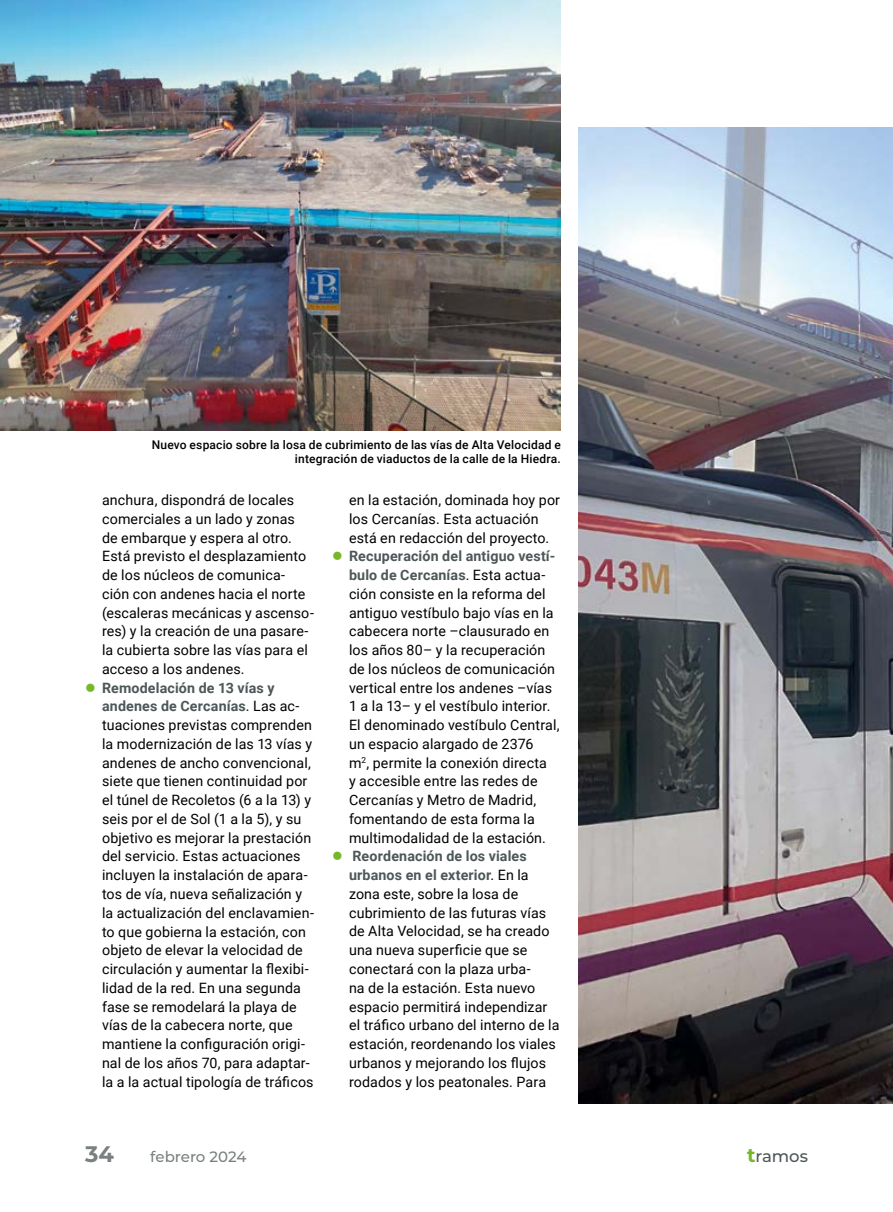
<style>
.page{position:relative;width:893px;height:1212px;background:#fff}
.page>*{position:absolute;margin:0;border:0;box-sizing:border-box;transform-origin:0 0}
.t1{font:700 22.5px "Montserrat";color:#7a8081}
.t2{font:500 16.5px "Montserrat";letter-spacing:-.005em;color:#4d5758}
.t3{font:500 15px "Montserrat";letter-spacing:-.005em;color:#7a8081}
.t4{font:14.25px/18.8px "Roboto";letter-spacing:.01em;color:#000}
.t5{font:500 12px/13.5px "Roboto";letter-spacing:.015em;color:#000;text-align:right}
.s1{color:#76b828}
.s2{font-weight:700;color:#4d5758}
.s3{font-weight:700;font-size:19.5px;color:#76b828}
</style>
<div class="page">
<img style="left:579px;top:128px;width:314px;height:976px">
<img style="left:0;top:0;width:561px;height:430px">
<p class="t5" style="left:152px;top:438px;width:411px">Nuevo espacio sobre la losa de cubrimiento de las vías de Alta Velocidad e integración de viaductos de la calle de la Hiedra.</p>
<p class="t4" style="left:102px;top:490px;width:213px">anchura, dispondrá de locales comerciales a un lado y zonas de embarque y espera al otro.<br>Está previsto el desplazamiento de los núcleos de comunica&shy;ción con andenes hacia el norte (escaleras mecánicas y ascenso&shy;res) y la creación de una pasare&shy;la cubierta sobre las vías para el acceso a los andenes.</p>
<p class="t4" style="left:102px;top:678px;width:213px;text-indent:-17px"><span class="s1">●</span> <span class="s2">Remodelación de 13 vías y andenes de Cercanías</span>. Las ac&shy;tuaciones previstas comprenden la modernización de las 13 vías y andenes de ancho convencional, siete que tienen continuidad por el túnel de Recoletos (6 a la 13) y seis por el de Sol (1 a la 5), y su objetivo es mejorar la prestación del servicio. Estas actuaciones incluyen la instalación de apara&shy;tos de vía, nueva señalización y la actualización del enclavamien&shy;to que gobierna la estación, con objeto de elevar la velocidad de circulación y aumentar la flexibi&shy;lidad de la red. En una segunda fase se remodelará la playa de vías de la cabecera norte, que mantiene la configuración origi&shy;nal de los años 70, para adaptar&shy;la a la actual tipología de tráficos</p>
<p class="t4" style="left:349px;top:490px;width:213px">en la estación, dominada hoy por los Cercanías. Esta actuación está en redacción del proyecto.</p>
<p class="t4" style="left:349px;top:546px;width:212px;text-indent:-17px"><span class="s1">●</span> <span class="s2">Recuperación del antiguo vestí&shy;bulo de Cercanías</span>. Esta actua&shy;ción consiste en la reforma del antiguo vestíbulo bajo vías en la cabecera norte –clausurado en los años 80– y la recuperación de los núcleos de comunicación vertical entre los andenes –vías<br>1 a la 13– y el vestíbulo interior.<br>El denominado vestíbulo Central, un espacio alargado de 2376<br>m<sup>2</sup>, permite la conexión directa<br>y accesible entre las redes de<br>Cercanías y Metro de Madrid, fomentando de esta forma la multimodalidad de la estación.</p>
<p class="t4" style="left:349px;top:846px;width:212px;text-indent:-17px"><span class="s1">●</span> <span class="s2">Reordenación de los viales urbanos en el exterior</span>. En la zona este, sobre la losa de cubrimiento de las futuras vías de Alta Velocidad, se ha creado una nueva superficie que se conectará con la plaza urba-<br>na de la estación. Esta nuevo espacio permitirá independizar el tráfico urbano del interno de la estación, reordenando los viales urbanos y mejorando los flujos rodados y los peatonales. Para</p>
<h1 class="t1" style="left:85px;top:1137px;width:30px">34</h1>
<p class="t3" style="left:150px;top:1146px;width:98px">febrero 2024</p>
<p class="t2" style="left:747px;top:1144px;width:62px"><span class="s3">t</span>ramos</p>
</div>
